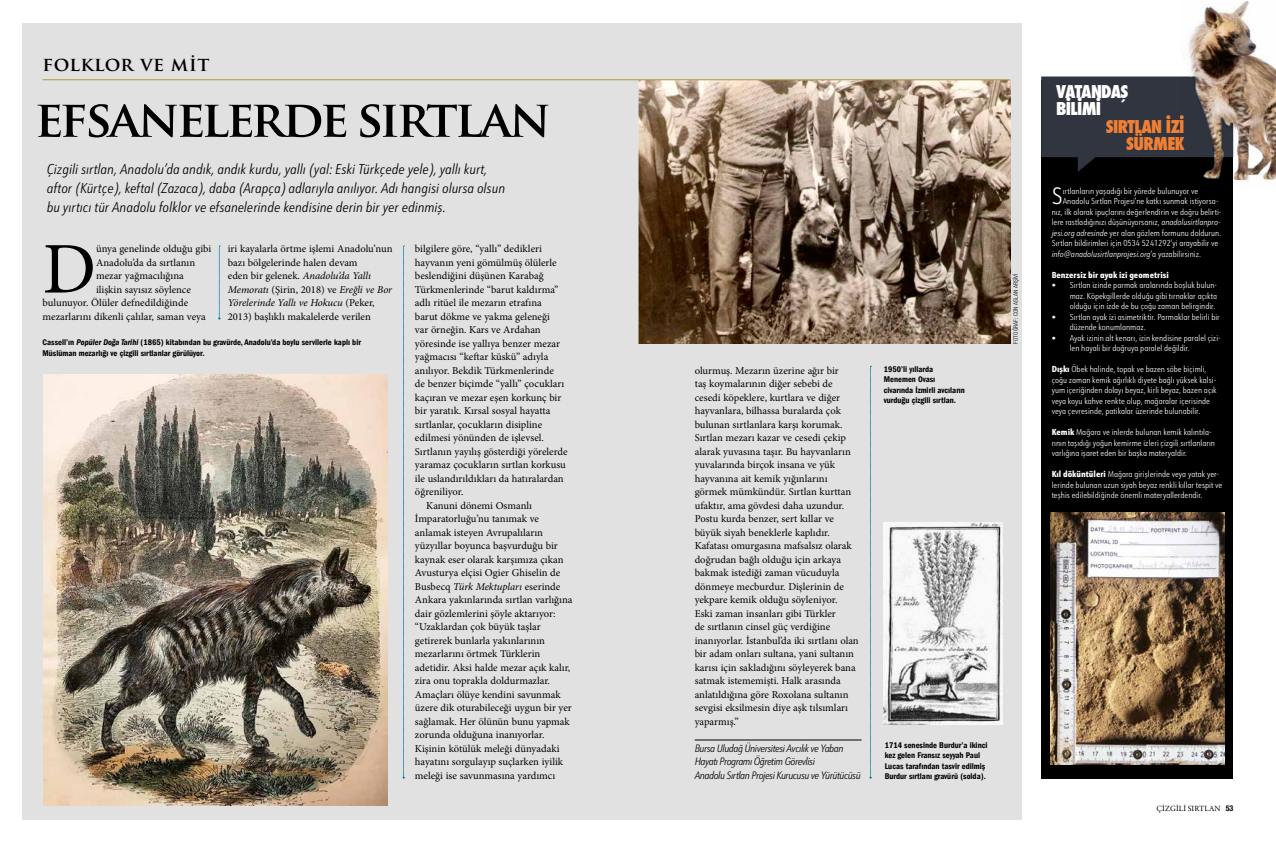
<style>
.page{position:relative;width:1276px;height:842px;background:#fff}
.page>*{position:absolute;margin:0;border:0;box-sizing:border-box;transform-origin:0 0}
.t1{font:72.8px "Minion Pro";color:#000}
.t2{font:700 50px "Trajan Pro";letter-spacing:-.06em;color:#000}
.t3{font:300 23.2px "URW Form Cond";color:#fff}
.t4{font:700 19px "Trajan Pro";letter-spacing:.03em;color:#000}
.t5{font:800 condensed 17.3px/17.3px "Futura";letter-spacing:-.04em;color:#f18035;text-align:right}
.t6{font:800 condensed 17.3px/17.3px "Futura";letter-spacing:-.04em;color:#fff}
.t7{font:italic 300 14px/19px "URW Form Cond";color:#000}
.t8{font:10.5px/13.5px "Minion Pro";color:#000}
.t9{font:italic 300 10.5px/13.5px "URW Form Cond";letter-spacing:-.04em;color:#000}
.t10{font:300 8.5px/10.5px "URW Form Cond";color:#fff}
.t11{font:8.5px/10.5px "Franklin Gothic LT Com Dm Cn";color:#000}
.t12{font:italic 300 8.5px "URW Form Cond";color:#fff}
.t13{font:800 8.5px "URW Form Cond";color:#fff}
.t14{font:8px "Garamond Premr Pro";letter-spacing:.01em;color:#000}
.t15{font:300 condensed 6px "Helvetica Neue LT Com";letter-spacing:.02em;color:#000}
.s1{font-style:italic}
.s2{font-family:"Franklin Gothic LT Com Dm Cn It"}
.s3{font-style:normal}
.s4{font-weight:800}
.s5{font-family:"Helvetica Neue LT Com";font-weight:700;font-stretch:condensed}
</style>
<div class="page">
<div style="left:23px;top:23px;width:999px;height:796px;background:#e2e1e2"></div>
<div style="left:1041px;top:80px;width:192px;height:699px;background:#000"></div>
<svg style="left:1041px;top:77px;width:140px;height:95px;background:#282d35"></svg>
<img style="left:1050px;top:513px;width:174px;height:251px">
<img style="left:43px;top:374px;width:344px;height:431px">
<img style="left:638px;top:80px;width:372px;height:264px">
<img style="left:884px;top:522px;width:119px;height:203px">
<hr style="left:694px;top:740px;width:167px;height:1px;background:#000">
<hr style="left:43px;top:79px;width:967px;height:1px;background:#b79436">
<img style="left:1233px;top:0;width:43px;height:183px">
<img style="left:1181px;top:5px;width:52px;height:174px">
<svg style="left:218px;top:246px;width:2px;height:74px"></svg>
<svg style="left:402px;top:246px;width:2px;height:533px"></svg>
<svg style="left:869px;top:366px;width:2px;height:413px"></svg>
<h3 class="t4" style="left:43px;top:52px;width:168px">FOLKLOR VE MIT</h3>
<h2 class="t2" style="left:35px;top:87px;width:518px">EFSANELERDE SIRTLAN</h2>
<p class="t7" style="left:47px;top:159px;width:460px">Çizgili sırtlan, Anadolu’da andık, andık kurdu, yallı (yal: Eski Türkçede yele), yallı kurt, aftor (Kürtçe), keftal (Zazaca), daba (Arapça) adlarıyla anılıyor. Adı hangisi olursa olsun bu yırtıcı tür Anadolu folklor ve efsanelerinde kendisine derin bir yer edinmiş.</p>
<p class="t8" style="left:228px;top:242px;width:166px">iri kayalarla örtme işlemi Anadolu’nun bazı bölgelerinde halen devam<br>eden bir gelenek. <span class="s1">Anadolu’da Yallı Memoratı</span> (Şirin, 2018) ve <span class="s1">Ereğli ve Bor Yörelerinde Yallı ve Hokucu</span> (Peker, 2013) başlıklı makalelerde verilen</p>
<p class="t8" style="left:415px;top:242px;width:129px">bilgilere göre, “yallı” dedikleri</p>
<h1 class="t1" style="left:43px;top:221px;width:55px">D</h1>
<p class="t8" style="left:96px;top:242px;width:117px">ünya genelinde olduğu gibi</p>
<p class="t8" style="left:96px;top:255px;width:101px">Anadolu’da da sırtlanın</p>
<p class="t8" style="left:96px;top:269px;width:89px">mezar yağmacılığına</p>
<p class="t8" style="left:96px;top:282px;width:96px">ilişkin sayısız söylence</p>
<p class="t8" style="left:43px;top:296px;width:147px">bulunuyor. Ölüler defnedildiğinde</p>
<p class="t8" style="left:43px;top:309px;width:165px">mezarlarını dikenli çalılar, saman veya</p>
<p class="t8" style="left:415px;top:255px;width:143px">hayvanın yeni gömülmüş ölülerle</p>
<p class="t8" style="left:415px;top:269px;width:130px">beslendiğini düşünen Karabağ</p>
<p class="t8" style="left:415px;top:282px;width:145px">Türkmenlerinde “barut kaldırma”</p>
<p class="t8" style="left:415px;top:296px;width:128px">adlı ritüel ile mezarın etrafına</p>
<p class="t8" style="left:415px;top:309px;width:136px">barut dökme ve yakma geleneği</p>
<p class="t8" style="left:415px;top:323px;width:127px">var örneğin. Kars ve Ardahan</p>
<p class="t8" style="left:415px;top:336px;width:146px">yöresinde ise yallıya benzer mezar</p>
<p class="t8" style="left:415px;top:350px;width:135px">yağmacısı “keftar küskü” adıyla</p>
<p class="t8" style="left:415px;top:363px;width:140px">anılıyor. Bekdik Türkmenlerinde</p>
<p class="t8" style="left:415px;top:377px;width:151px">de benzer biçimde “yallı” çocukları</p>
<p class="t8" style="left:415px;top:390px;width:148px">kaçıran ve mezar eşen korkunç bir</p>
<p class="t8" style="left:415px;top:404px;width:137px">bir yaratık. Kırsal sosyal hayatta</p>
<p class="t8" style="left:415px;top:417px;width:129px">sırtlanlar, çocukların disipline</p>
<p class="t8" style="left:415px;top:431px;width:130px">edilmesi yönünden de işlevsel.</p>
<p class="t8" style="left:415px;top:445px;width:154px">Sırtlanın yayılış gösterdiği yörelerde</p>
<p class="t8" style="left:415px;top:458px;width:152px">yaramaz çocukların sırtlan korkusu</p>
<p class="t8" style="left:415px;top:472px;width:150px">ile uslandırıldıkları da hatıralardan</p>
<p class="t8" style="left:415px;top:485px;width:50px">öğreniliyor.</p>
<p class="t8" style="left:426px;top:499px;width:107px">Kanuni dönemi Osmanlı</p>
<p class="t8" style="left:415px;top:512px;width:126px">İmparatorluğu’nu tanımak ve</p>
<p class="t8" style="left:415px;top:526px;width:130px">anlamak isteyen Avrupalıların</p>
<p class="t8" style="left:415px;top:539px;width:144px">yüzyıllar boyunca başvurduğu bir</p>
<p class="t8" style="left:415px;top:553px;width:150px">kaynak eser olarak karşımıza çıkan</p>
<p class="t8" style="left:415px;top:566px;width:147px">Avusturya elçisi Ogier Ghiselin de</p>
<p class="t8" style="left:415px;top:580px;width:147px">Busbecq <span class="s1">Türk Mektupları</span> eserinde</p>
<p class="t8" style="left:415px;top:593px;width:159px">Ankara yakınlarında sırtlan varlığına</p>
<p class="t8" style="left:415px;top:607px;width:142px">dair gözlemlerini şöyle aktarıyor:</p>
<p class="t8" style="left:415px;top:620px;width:127px">“Uzaklardan çok büyük taşlar</p>
<p class="t8" style="left:415px;top:634px;width:132px">getirerek bunlarla yakınlarının</p>
<p class="t8" style="left:415px;top:647px;width:127px">mezarlarını örtmek Türklerin</p>
<p class="t8" style="left:415px;top:661px;width:157px">adetidir. Aksi halde mezar açık kalır,</p>
<p class="t8" style="left:415px;top:674px;width:137px">zira onu toprakla doldurmazlar.</p>
<p class="t8" style="left:415px;top:688px;width:147px">Amaçları ölüye kendini savunmak</p>
<p class="t8" style="left:415px;top:701px;width:158px">üzere dik oturabileceği uygun bir yer</p>
<p class="t8" style="left:415px;top:715px;width:156px">sağlamak. Her ölünün bunu yapmak</p>
<p class="t8" style="left:415px;top:728px;width:131px">zorunda olduğuna inanıyorlar.</p>
<p class="t8" style="left:415px;top:742px;width:146px">Kişinin kötülük meleği dünyadaki</p>
<p class="t8" style="left:415px;top:755px;width:150px">hayatını sorgulayıp suçlarken iyilik</p>
<p class="t8" style="left:415px;top:769px;width:142px">meleği ise savunmasına yardımcı</p>
<p class="t11" style="left:43px;top:337px;width:320px">Cassell’ın <span class="s2">Popüler Doğa Tarihi</span> (1865) kitabından bu gravürde, Anadolu’da boylu servilerle kaplı bir<br>Müslüman mezarlığı ve çizgili sırtlanlar görülüyor.</p>
<p class="t8" style="left:694px;top:363px;width:166px">olurmuş. Mezarın üzerine ağır bir<br>taş koymalarının diğer sebebi de cesedi köpeklere, kurtlara ve diğer hayvanlara, bilhassa buralarda çok bulunan sırtlanlara karşı korumak.<br>Sırtlan mezarı kazar ve cesedi çekip alarak yuvasına taşır. Bu hayvanların yuvalarında birçok insana ve yük hayvanına ait kemik yığınlarını görmek mümkündür. Sırtlan kurttan ufaktır, ama gövdesi daha uzundur.<br>Postu kurda benzer, sert kıllar ve büyük siyah beneklerle kaplıdır.<br>Kafatası omurgasına mafsalsız olarak doğrudan bağlı olduğu için arkaya bakmak istediği zaman vücuduyla dönmeye mecburdur. Dişlerinin de yekpare kemik olduğu söyleniyor.<br>Eski zaman insanları gibi Türkler<br>de sırtlanın cinsel güç verdiğine inanıyorlar. İstanbul’da iki sırtlanı olan bir adam onları sultana, yani sultanın karısı için sakladığını söyleyerek bana satmak istememişti. Halk arasında anlatıldığına göre Roxolana sultanın sevgisi eksilmesin diye aşk tılsımları yaparmış.”</p>
<p class="t9" style="left:694px;top:741px;width:167px">Bursa Uludağ Üniversitesi Avcılık ve Yaban<br>Hayatı Programı Öğretim Görevlisi<br>Anadolu Sırtlan Projesi Kurucusu ve Yürütücüsü</p>
<p class="t11" style="left:884px;top:364px;width:83px">1950’li yıllarda<br>Menemen Ovası civarında İzmirli avcıların vurduğu çizgili sırtlan.</p>
<p class="t11" style="left:884px;top:740px;width:104px">1714 senesinde Burdur’a ikinci kez gelen Fransız seyyah Paul<br>Lucas tarafından tasvir edilmiş<br>Burdur sırtlanı gravürü (solda).</p>
<p class="t15" style="left:1012px;top:344px;width:71px;rotate:-90deg">FOTOĞRAF: CON ASLAN ARŞIVI</p>
<h3 class="t6" style="left:1056px;top:83px;width:74px">VATANDAŞ<br>BILIMI</h3>
<h3 class="t5" style="left:1106px;top:118px;width:81px">SIRTLAN IZI<br>SÜRMEK</h3>
<h3 class="t3" style="left:1051px;top:180px;width:13px">S</h3>
<p class="t10" style="left:1062px;top:185px;width:137px">ırtlanların yaşadığı bir yörede bulunuyor ve</p>
<p class="t10" style="left:1062px;top:196px;width:157px">Anadolu Sırtlan Projesi’ne katkı sunmak istiyorsa-</p>
<p class="t10" style="left:1051px;top:206px;width:171px">nız, ilk olarak ipuçlarını değerlendirin ve doğru belirti-</p>
<p class="t10" style="left:1051px;top:217px;width:170px">lere rastladığınızı düşünüyorsanız, <span class="s1">anadolusirtlanpro-</span></p>
<p class="t10" style="left:1051px;top:227px;width:171px"><span class="s1">jesi.org adresinde</span> yer alan gözlem formunu doldurun.</p>
<p class="t10" style="left:1051px;top:238px;width:168px">Sırtlan bildirimleri için 0534 5241292’yi arayabilir ve</p>
<p class="t12" style="left:1051px;top:248px;width:151px">info@anadolusirtlanprojesi.org<span class="s3">’a yazabilirsiniz.</span></p>
<p class="t13" style="left:1051px;top:269px;width:119px">Benzersiz bir ayak izi geometrisi</p>
<p class="t10" style="left:1069px;top:280px;width:149px;text-align:justify;text-indent:-18px">• Sırtlan izinde parmak aralarında boşluk bulun&shy;maz. Köpekgillerde olduğu gibi tırnaklar açıkta olduğu için izde de bu çoğu zaman belirgindir.</p>
<p class="t10" style="left:1069px;top:311px;width:152px;text-indent:-18px">• Sırtlan ayak izi asimetriktir. Parmaklar belirli bir düzende konumlanmaz.</p>
<p class="t10" style="left:1069px;top:332px;width:153px;text-indent:-18px">• Ayak izinin alt kenarı, izin kendisine paralel çizi&shy;len hayali bir doğruya paralel değildir.</p>
<p class="t10" style="left:1051px;top:364px;width:167px"><span class="s4">Dışkı</span> Öbek halinde, topak ve bazen söbe biçimli, çoğu zaman kemik ağırlıklı diyete bağlı yüksek kalsi&shy;yum içeriğinden dolayı beyaz, kirli beyaz, bazen açık veya koyu kahve renkte olup, mağaralar içerisinde veya çevresinde, patikalar üzerinde bulunabilir.</p>
<p class="t10" style="left:1051px;top:427px;width:165px"><span class="s4">Kemik</span> Mağara ve inlerde bulunan kemik kalıntıla&shy;rının taşıdığı yoğun kemirme izleri çizgili sırtlanların varlığına işaret eden bir başka materyaldir.</p>
<p class="t10" style="left:1051px;top:469px;width:172px"><span class="s4">Kıl döküntüleri</span> Mağara girişlerinde veya yatak yer&shy;lerinde bulunan uzun siyah beyaz renkli kıllar tespit ve teşhis edilebildiğinde önemli materyallerdendir.</p>
<p class="t14" style="left:1156px;top:803px;width:78px">ÇİZGİLİ SIRTLAN <span class="s5">53</span></p>
</div>
